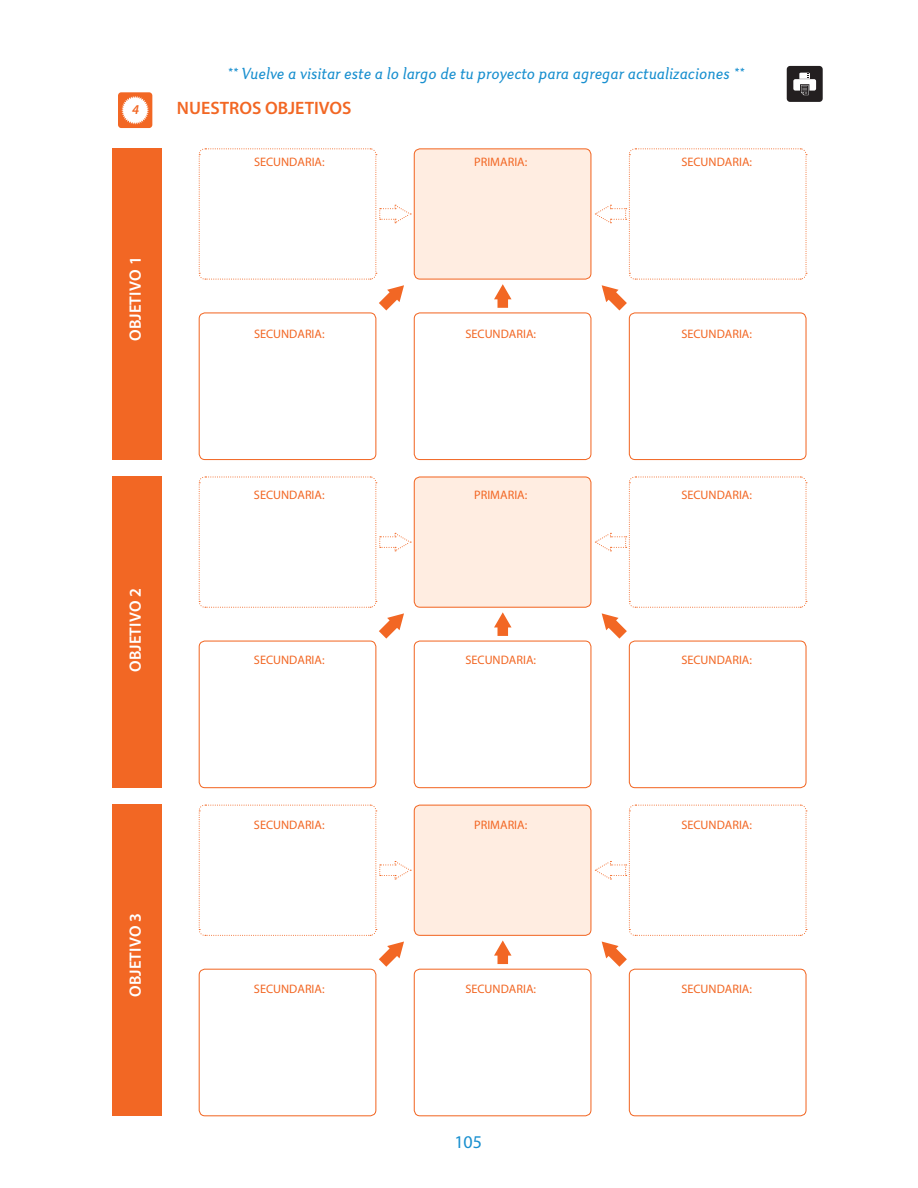
<style>
.page{position:relative;width:918px;height:1188px;background:#fff}
.page>*{position:absolute;margin:0;border:0;box-sizing:border-box;transform-origin:0 0}
.t1{font:600 18px "Myriad Pro";color:#f26724}
.t2{font:18px "Myriad Pro";color:#188fcf}
.t3{font:italic 16.5px "Otari";color:#188fcf}
.t4{font:600 16.5px "Myriad Pro";color:#fff}
.t5{font:600 16.35px "Myriad Pro";color:#fff}
.t6{font:italic 600 13.5px "Myriad Pro";color:#f26724}
.t7{font:12.3px "Myriad Pro";color:#f26724}
.s1{font-size:16.5px}
</style>
<div class="page">
<svg style="left:118px;top:92px;width:34px;height:36px"></svg>
<svg style="left:787px;top:66px;width:36px;height:36px"></svg>
<div style="left:414px;top:149px;width:177px;height:130px;background:#ffede1;border-radius:6px"></div>
<div style="left:414px;top:148px;width:177px;height:132px;border:1px solid #f26724;border-radius:6px"></div>
<div style="left:199px;top:312px;width:177px;height:148px;border:1px solid #f26724;border-radius:6px"></div>
<div style="left:414px;top:312px;width:177px;height:148px;border:1px solid #f26724;border-radius:6px"></div>
<div style="left:629px;top:312px;width:178px;height:148px;border:1px solid #f26724;border-radius:6px"></div>
<div style="left:112px;top:148px;width:49px;height:312px;background:#f26724"></div>
<svg style="left:595px;top:148px;width:212px;height:162px"></svg>
<svg style="left:198px;top:148px;width:213px;height:162px"></svg>
<svg style="left:494px;top:284px;width:18px;height:24px"></svg>
<div style="left:414px;top:477px;width:177px;height:130px;background:#ffede1;border-radius:6px"></div>
<div style="left:414px;top:476px;width:177px;height:132px;border:1px solid #f26724;border-radius:6px"></div>
<div style="left:199px;top:641px;width:177px;height:147px;border:1px solid #f26724;border-radius:6px"></div>
<div style="left:414px;top:641px;width:177px;height:147px;border:1px solid #f26724;border-radius:6px"></div>
<div style="left:629px;top:641px;width:178px;height:147px;border:1px solid #f26724;border-radius:6px"></div>
<div style="left:112px;top:476px;width:49px;height:312px;background:#f26724"></div>
<svg style="left:595px;top:476px;width:212px;height:163px"></svg>
<svg style="left:198px;top:476px;width:213px;height:163px"></svg>
<svg style="left:494px;top:612px;width:18px;height:24px"></svg>
<div style="left:414px;top:805px;width:177px;height:130px;background:#ffede1;border-radius:6px"></div>
<div style="left:414px;top:805px;width:177px;height:131px;border:1px solid #f26724;border-radius:6px"></div>
<div style="left:199px;top:969px;width:177px;height:147px;border:1px solid #f26724;border-radius:6px"></div>
<div style="left:414px;top:969px;width:177px;height:147px;border:1px solid #f26724;border-radius:6px"></div>
<div style="left:629px;top:969px;width:178px;height:147px;border:1px solid #f26724;border-radius:6px"></div>
<div style="left:112px;top:805px;width:49px;height:311px;background:#f26724"></div>
<svg style="left:198px;top:804px;width:213px;height:132px"></svg>
<svg style="left:595px;top:804px;width:212px;height:132px"></svg>
<svg style="left:602px;top:942px;width:25px;height:25px"></svg>
<svg style="left:379px;top:942px;width:25px;height:25px"></svg>
<svg style="left:494px;top:940px;width:18px;height:24px"></svg>
<p class="t3" style="left:227px;top:63px;width:519px">** Vuelve a visitar este a lo largo de tu proyecto para agregar actualizaciones **</p>
<p class="t6" style="left:132px;top:101px;width:9px">4</p>
<p class="t1" style="left:177px;top:97px;width:176px">NUESTROS OBJETIVOS</p>
<p class="t7" style="left:254px;top:155px;width:72px">SECUNDARIA:</p>
<p class="t7" style="left:474px;top:155px;width:55px">PRIMARIA:</p>
<p class="t7" style="left:681px;top:155px;width:72px">SECUNDARIA:</p>
<p class="t4" style="left:125px;top:341px;width:86px;rotate:-90deg">OBJETIVO 1</p>
<p class="t5" style="left:125px;top:672px;width:85px;rotate:-90deg">OBJETIVO <span class="s1">2</span></p>
<p class="t5" style="left:125px;top:997px;width:85px;rotate:-90deg">OBJETIVO <span class="s1">3</span></p>
<p class="t7" style="left:254px;top:326px;width:72px">SECUNDARIA:</p>
<p class="t7" style="left:465px;top:326px;width:72px">SECUNDARIA:</p>
<p class="t7" style="left:681px;top:326px;width:72px">SECUNDARIA:</p>
<p class="t7" style="left:254px;top:487px;width:72px">SECUNDARIA:</p>
<p class="t7" style="left:474px;top:487px;width:55px">PRIMARIA:</p>
<p class="t7" style="left:681px;top:487px;width:72px">SECUNDARIA:</p>
<p class="t7" style="left:254px;top:652px;width:72px">SECUNDARIA:</p>
<p class="t7" style="left:465px;top:652px;width:72px">SECUNDARIA:</p>
<p class="t7" style="left:681px;top:652px;width:72px">SECUNDARIA:</p>
<p class="t7" style="left:254px;top:817px;width:72px">SECUNDARIA:</p>
<p class="t7" style="left:474px;top:817px;width:55px">PRIMARIA:</p>
<p class="t7" style="left:681px;top:817px;width:72px">SECUNDARIA:</p>
<p class="t7" style="left:254px;top:981px;width:72px">SECUNDARIA:</p>
<p class="t7" style="left:465px;top:981px;width:72px">SECUNDARIA:</p>
<p class="t7" style="left:681px;top:981px;width:72px">SECUNDARIA:</p>
<p class="t2" style="left:454px;top:1131px;width:29px">105</p>
</div>
